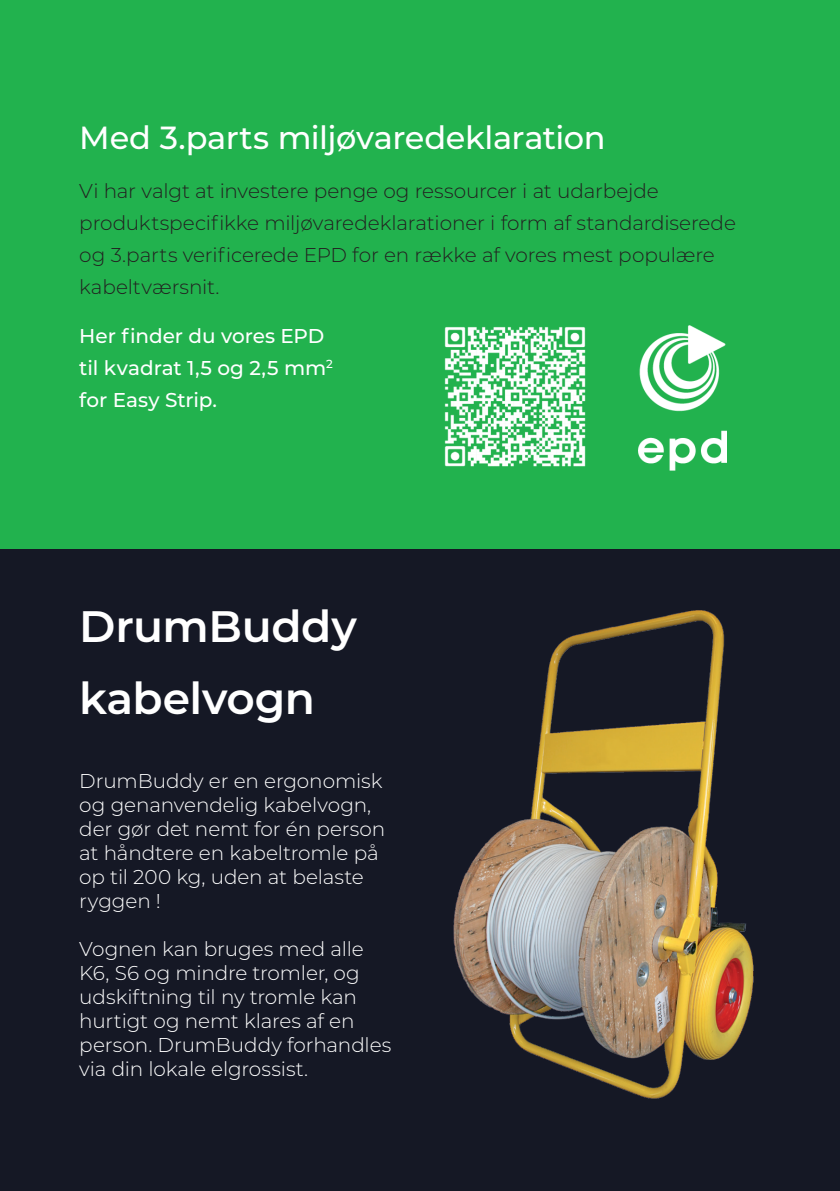
<style>
.page{position:relative;width:840px;height:1191px;background:#fff}
.page>*{position:absolute;margin:0;border:0;box-sizing:border-box;transform-origin:0 0}
.t1{font:600 44px/72.6px "Montserrat";letter-spacing:-.01em;color:#fff}
.t2{font:500 32px "Montserrat";letter-spacing:-.015em;color:#fff}
.t3{font:300 20px/24px "Montserrat";letter-spacing:-.005em;color:#fff}
.t4{font:300 20px/32px "Montserrat";letter-spacing:-.005em;color:#231f20}
.t5{font:500 20px/32px "Montserrat";letter-spacing:-.005em;color:#fff}
</style>
<div class="page">
<div style="left:0;top:0;width:839px;height:549px;background:#22b24e"></div>
<div style="left:0;top:549px;width:839px;height:642px;background:#151825"></div>
<img style="left:453px;top:610px;width:301px;height:489px">
<img style="left:444px;top:327px;width:142px;height:140px">
<img style="left:638px;top:325px;width:87px;height:146px">
<h2 class="t2" style="left:79px;top:115px;width:527px">Med 3.parts miljøvaredeklaration</h2>
<p class="t4" style="left:79px;top:174px;width:657px">Vi har valgt at investere penge og ressourcer i at udarbejde produktspecifikke miljøvaredeklarationer i form af standardiserede og 3.parts verificerede EPD for en række af vores mest populære kabeltværsnit.</p>
<p class="t5" style="left:79px;top:319px;width:255px">Her finder du vores EPD til kvadrat 1,5 og 2,5 mm<sup>2 </sup>for Easy Strip.</p>
<h1 class="t1" style="left:79px;top:588px;width:279px">DrumBuddy kabelvogn</h1>
<p class="t3" style="left:79px;top:768px;width:307px">DrumBuddy er en ergonomisk og genanvendelig kabelvogn, der gør det nemt for én person at håndtere en kabeltromle på op til 200 kg, uden at belaste ryggen !</p>
<p class="t3" style="left:79px;top:936px;width:313px">Vognen kan bruges med alle<br>K6, S6 og mindre tromler, og udskiftning til ny tromle kan hurtigt og nemt klares af en person. DrumBuddy forhandles via din lokale elgrossist.</p>
</div>
